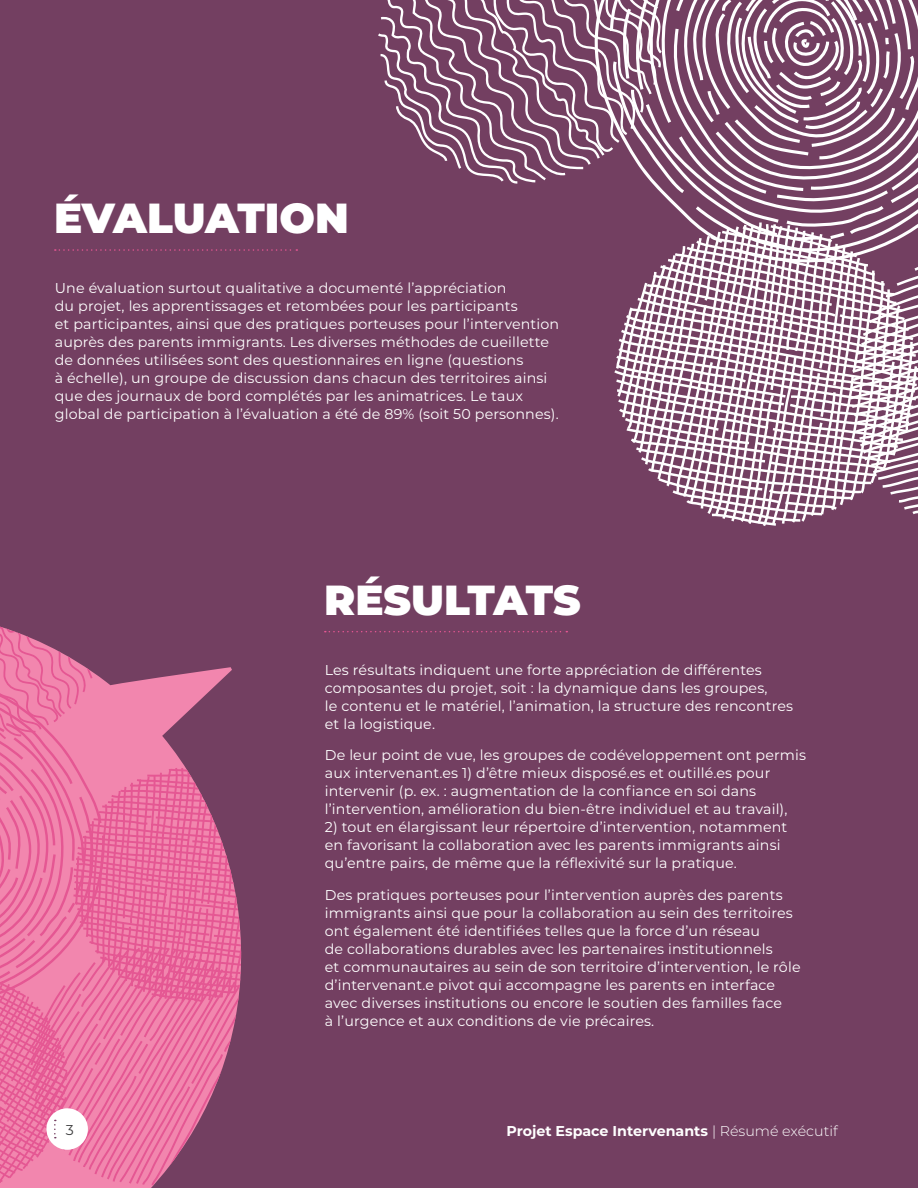
<style>
.page{position:relative;width:918px;height:1188px;background:#733f61}
.page>*{position:absolute;margin:0;border:0;box-sizing:border-box;transform-origin:0 0}
.t1{font:900 42px "Montserrat";color:#fff}
.t2{font:14.25px/18px "Montserrat";letter-spacing:.01em;color:#fff}
.t3{font:700 14.25px "Montserrat";color:#fff}
.t4{font:14.25px "Montserrat";color:#3e3e3f}
.s1{font-weight:300}
</style>
<div class="page">
<svg style="left:55px;top:249px;width:242px;height:2px"></svg>
<svg style="left:325px;top:631px;width:242px;height:1px"></svg>
<svg style="left:378px;top:0;width:540px;height:526px"></svg>
<svg style="left:0;top:627px;width:242px;height:561px"></svg>
<h1 class="t1" style="left:54px;top:186px;width:296px">ÉVALUATION</h1>
<p class="t2" style="left:55px;top:279px;width:506px">Une évaluation surtout qualitative a documenté l’appréciation<br>du projet, les apprentissages et retombées pour les participants<br>et participantes, ainsi que des pratiques porteuses pour l’intervention auprès des parents immigrants. Les diverses méthodes de cueillette de données utilisées sont des questionnaires en ligne (questions<br>à échelle), un groupe de discussion dans chacun des territoires ainsi que des journaux de bord complétés par les animatrices. Le taux global de participation à l’évaluation a été de 89% (soit 50 personnes).</p>
<h1 class="t1" style="left:324px;top:568px;width:258px">RÉSULTATS</h1>
<p class="t2" style="left:325px;top:660px;width:470px">Les résultats indiquent une forte appréciation de différentes composantes du projet, soit : la dynamique dans les groupes,<br>le contenu et le matériel, l’animation, la structure des rencontres et la logistique.</p>
<p class="t2" style="left:325px;top:746px;width:483px">De leur point de vue, les groupes de codéveloppement ont permis aux intervenant.es 1) d’être mieux disposé.es et outillé.es pour intervenir (p. ex. : augmentation de la confiance en soi dans l’intervention, amélioration du bien-être individuel et au travail),</p>
<p class="t2" style="left:325px;top:818px;width:464px">2) tout en élargissant leur répertoire d’intervention, notamment en favorisant la collaboration avec les parents immigrants ainsi qu’entre pairs, de même que la réflexivité sur la pratique.</p>
<p class="t2" style="left:325px;top:885px;width:477px">Des pratiques porteuses pour l’intervention auprès des parents immigrants ainsi que pour la collaboration au sein des territoires ont également été identifiées telles que la force d’un réseau<br>de collaborations durables avec les partenaires institutionnels<br>et communautaires au sein de son territoire d’intervention, le rôle d’intervenant.e pivot qui accompagne les parents en interface avec diverses institutions ou encore le soutien des familles face<br>à l’urgence et aux conditions de vie précaires.</p>
<p class="t4" style="left:66px;top:1120px;width:10px">3</p>
<p class="t3" style="left:506px;top:1121px;width:333px">Projet Espace Intervenants <span class="s1">| Résumé exécutif</span></p>
</div>
